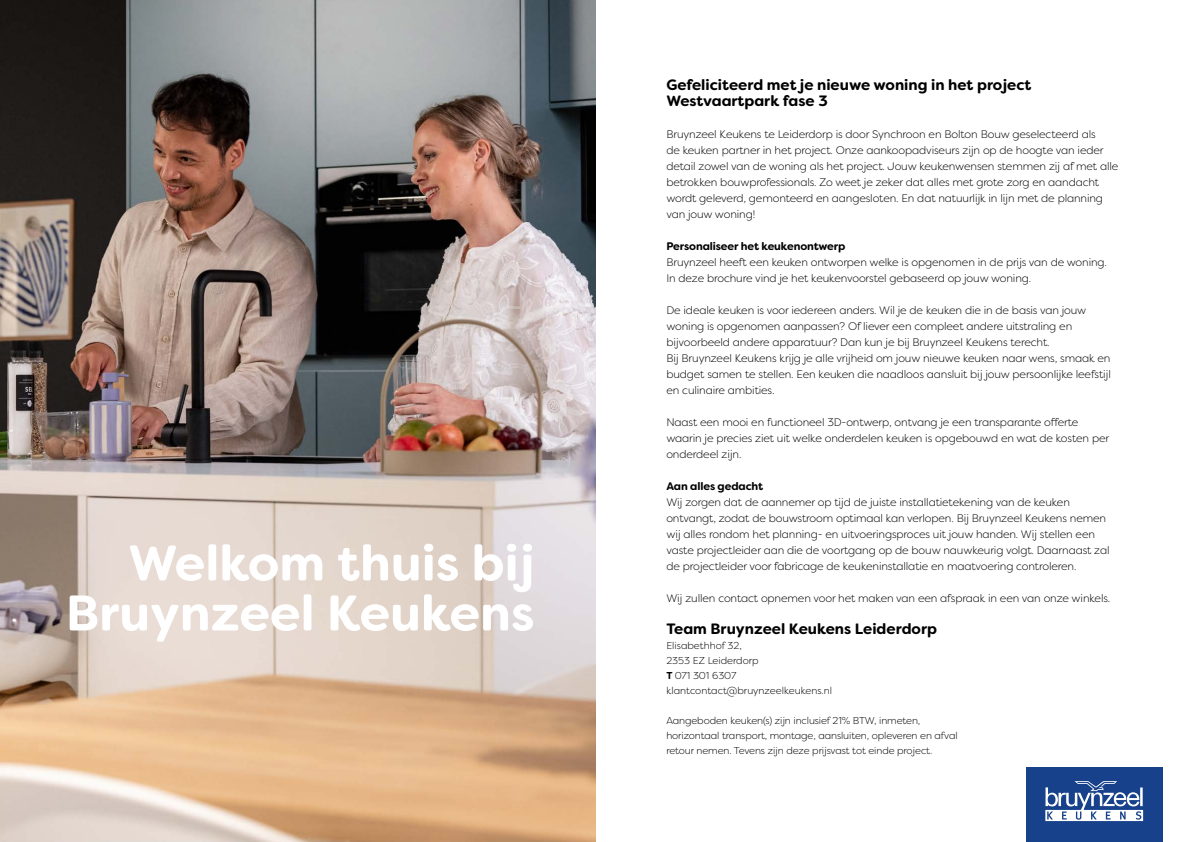
<style>
.page{position:relative;width:1191px;height:842px;background:#fff}
.page>*{position:absolute;margin:0;border:0;box-sizing:border-box;transform-origin:0 0}
.t1{font:700 50px/50px "Filson Soft";color:#fff;text-align:right}
.t2{font:700 15px/16px "Filson Soft";color:#000}
.t3{font:300 11px/16px "Filson Soft";letter-spacing:-.01em;color:#000}
.t4{font:700 11px "Filson Soft";letter-spacing:-.01em;color:#000}
.t5{font:300 10px/15px "Filson Soft";letter-spacing:-.01em;color:#000}
.s1{font-weight:700}
</style>
<div class="page">
<img style="left:0;top:0;width:595px;height:842px">
<div style="left:1025px;top:768px;width:137px;height:74px;background:#17428b"></div>
<svg style="left:1045px;top:781px;width:98px;height:40px"></svg>
<h1 class="t1" style="left:66px;top:538px;width:470px">Welkom thuis bij<br>Bruynzeel Keukens</h1>
<h2 class="t2" style="left:666px;top:77px;width:366px">Gefeliciteerd met je nieuwe woning in het project<br>Westvaartpark fase 3</h2>
<p class="t3" style="left:666px;top:126px;width:453px">Bruynzeel Keukens te Leiderdorp is door Synchroon en Bolton Bouw geselecteerd als<br>de keuken partner in het project. Onze aankoopadviseurs zijn op de hoogte van ieder detail zowel van de woning als het project. Jouw keukenwensen stemmen zij af met alle betrokken bouwprofessionals. Zo weet je zeker dat alles met grote zorg en aandacht wordt geleverd, gemonteerd en aangesloten. En dat natuurlijk in lijn met de planning van jouw woning!</p>
<p class="t4" style="left:666px;top:239px;width:181px">Personaliseer het keukenontwerp</p>
<p class="t3" style="left:666px;top:254px;width:442px">Bruynzeel heeft een keuken ontworpen welke is opgenomen in de prijs van de woning.<br>In deze brochure vind je het keukenvoorstel gebaseerd op jouw woning.</p>
<p class="t3" style="left:666px;top:302px;width:446px">De ideale keuken is voor iedereen anders. Wil je de keuken die in de basis van jouw woning is opgenomen aanpassen? Of liever een compleet andere uitstraling en bijvoorbeeld andere apparatuur? Dan kun je bij Bruynzeel Keukens terecht.<br>Bij Bruynzeel Keukens krijg je alle vrijheid om jouw nieuwe keuken naar wens, smaak en budget samen te stellen. Een keuken die naadloos aansluit bij jouw persoonlijke leefstijl en culinaire ambities.</p>
<p class="t3" style="left:666px;top:414px;width:444px">Naast een mooi en functioneel 3D-ontwerp, ontvang je een transparante offerte waarin je precies ziet uit welke onderdelen keuken is opgebouwd en wat de kosten per onderdeel zijn.</p>
<p class="t4" style="left:666px;top:479px;width:98px">Aan alles gedacht</p>
<p class="t3" style="left:666px;top:494px;width:445px">Wij zorgen dat de aannemer op tijd de juiste installatietekening van de keuken ontvangt, zodat de bouwstroom optimaal kan verlopen. Bij Bruynzeel Keukens nemen wij alles rondom het planning- en uitvoeringsproces uit jouw handen. Wij stellen een vaste projectleider aan die de voortgang op de bouw nauwkeurig volgt. Daarnaast zal de projectleider voor fabricage de keukeninstallatie en maatvoering controleren.</p>
<p class="t3" style="left:666px;top:590px;width:445px">Wij zullen contact opnemen voor het maken van een afspraak in een van onze winkels.</p>
<h2 class="t2" style="left:666px;top:621px;width:272px">Team Bruynzeel Keukens Leiderdorp</h2>
<p class="t5" style="left:666px;top:638px;width:167px">Elisabethhof 32,<br>2353 EZ Leiderdorp<br><span class="s1">T</span> 071 301 6307 klantcontact@bruynzeelkeukens.nl</p>
<p class="t5" style="left:666px;top:713px;width:293px">Aangeboden keuken(s) zijn inclusief 21% BTW, inmeten, horizontaal transport, montage, aansluiten, opleveren en afval retour nemen. Tevens zijn deze prijsvast tot einde project.</p>
</div>
